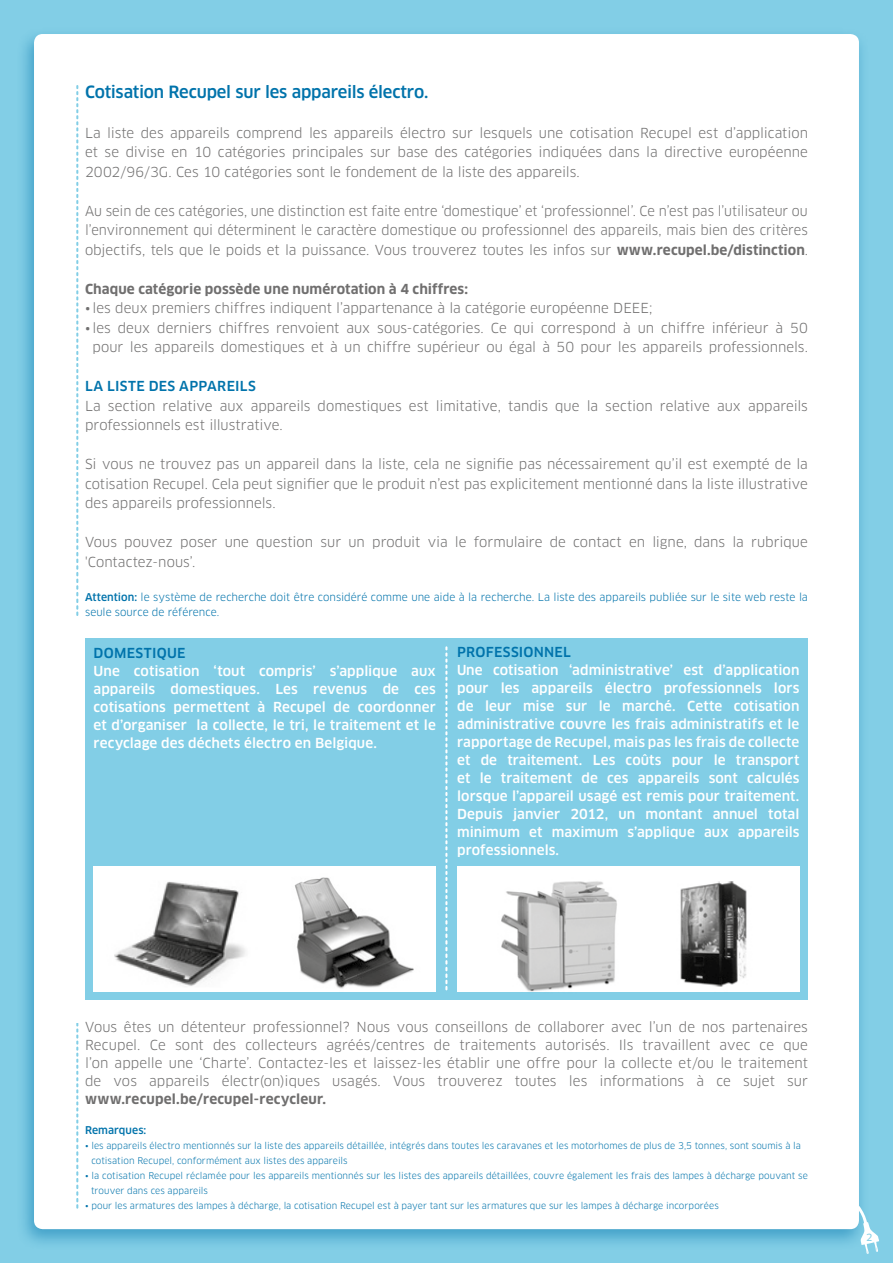
<style>
.page{position:relative;width:893px;height:1263px;background:#82cee6}
.page>*{position:absolute;margin:0;border:0;box-sizing:border-box;transform-origin:0 0}
.t1{font:500 16.5px "Clan OT";letter-spacing:-.015em;color:#0073ab}
.t2{font:13.5px/19.5px "Clan OT";color:#706f6f;text-align:justify}
.t3{font:500 13.5px/18px "Clan OT";letter-spacing:.005em;color:#fff;text-align:justify;scale:.95 1}
.t4{font:500 13.5px/18px "Clan OT";letter-spacing:.005em;color:#fff;text-align:justify}
.t5{font:700 13.5px "Clan OT";letter-spacing:.01em;color:#706f6f}
.t6{font:500 13.5px "Clan OT";letter-spacing:.02em;color:#0073ab}
.t7{font:10.5px/15px "Clan OT";color:#0073ab}
.t8{font:500 10.5px "Clan OT";letter-spacing:.005em;color:#0073ab}
.t9{font:9.75px "Clan OT News";color:#82cee6}
.t10{font:9px/15px "Clan OT";letter-spacing:.005em;color:#0073ab}
.s1{font-weight:700}
.s2{font-weight:500}
</style>
<div class="page">
<div style="left:16px;top:28px;width:853px;height:1223px;background:#0073ab;opacity:.5"></div>
<div style="left:34px;top:34px;width:825px;height:1195px;background:#fff;border-radius:9px"></div>
<svg style="left:857px;top:1206px;width:22px;height:48px"></svg>
<div style="left:85px;top:638px;width:723px;height:362px;background:#82cee6"></div>
<svg style="left:76px;top:85px;width:2px;height:531px"></svg>
<svg style="left:76px;top:1023px;width:2px;height:186px"></svg>
<div style="left:94px;top:866px;width:342px;height:125px;background:#fff"></div>
<div style="left:457px;top:866px;width:342px;height:125px;background:#fff"></div>
<svg style="left:445px;top:646px;width:2px;height:344px"></svg>
<img style="left:669px;top:881px;width:89px;height:111px">
<img style="left:483px;top:881px;width:153px;height:111px">
<img style="left:284px;top:877px;width:140px;height:115px">
<img style="left:114px;top:881px;width:132px;height:105px">
<p class="t1" style="left:85px;top:82px;width:345px">Cotisation Recupel sur les appareils électro.</p>
<p class="t2" style="left:85px;top:123px;width:724px">La liste des appareils comprend les appareils électro sur lesquels une cotisation Recupel est d’application et se divise en 10 catégories principales sur base des catégories indiquées dans la directive européenne 2002/96/3G. Ces 10 catégories sont le fondement de la liste des appareils.</p>
<p class="t2" style="left:85px;top:201px;width:724px">Au sein de ces catégories, une distinction est faite entre ‘domestique’ et ‘professionnel’. Ce n’est pas l’utilisateur ou l’environnement qui déterminent le caractère domestique ou professionnel des appareils, mais bien des critères objectifs, tels que le poids et la puissance. Vous trouverez toutes les infos sur <span class="s1">www.recupel.be/distinction</span>.</p>
<p class="t5" style="left:85px;top:281px;width:385px">Chaque catégorie possède une numérotation à 4 chiffres:</p>
<p class="t2" style="left:85px;top:298px;width:569px">• les deux premiers chiffres indiquent l’appartenance à la catégorie européenne DEEE;</p>
<p class="t2" style="left:85px;top:318px;width:724px;text-align:center">• les deux derniers chiffres renvoient aux sous-catégories. Ce qui correspond à un chiffre inférieur à 50 pour les appareils domestiques et à un chiffre supérieur ou égal à 50 pour les appareils professionnels.</p>
<p class="t6" style="left:85px;top:378px;width:172px">LA LISTE DES APPAREILS</p>
<p class="t2" style="left:85px;top:396px;width:724px">La section relative aux appareils domestiques est limitative, tandis que la section relative aux appareils professionnels est illustrative.</p>
<p class="t2" style="left:85px;top:454px;width:724px">Si vous ne trouvez pas un appareil dans la liste, cela ne signifie pas nécessairement qu’il est exempté de la cotisation Recupel. Cela peut signifier que le produit n’est pas explicitement mentionné dans la liste illustrative des appareils professionnels.</p>
<p class="t2" style="left:85px;top:532px;width:724px">Vous pouvez poser une question sur un produit via le formulaire de contact en ligne, dans la rubrique 'Contactez-nous’.</p>
<p class="t7" style="left:85px;top:590px;width:724px"><span class="s2">Attention:</span> le système de recherche doit être considéré comme une aide à la recherche. La liste des appareils publiée sur le site web reste la seule source de référence.</p>
<p class="t6" style="left:94px;top:645px;width:93px">DOMESTIQUE</p>
<p class="t4" style="left:94px;top:662px;width:344px">Une cotisation ‘tout compris’ s’applique aux appareils domestiques. Les revenus de ces cotisations permettent à Recupel de coordonner et d’organiser la collecte, le tri, le traitement et le recyclage des déchets électro en Belgique.</p>
<p class="t6" style="left:457px;top:644px;width:115px">PROFESSIONNEL</p>
<p class="t3" style="left:457px;top:661px;width:362px">Une cotisation ‘administrative’ est d’application pour les appareils électro professionnels lors de leur mise sur le marché. Cette cotisation administrative couvre les frais administratifs et le rapportage de Recupel, mais pas les frais de collecte et de traitement. Les coûts pour le transport et le traitement de ces appareils sont calculés lorsque l’appareil usagé est remis pour traitement.<br>Depuis janvier 2012, un montant annuel total minimum et maximum s’applique aux appareils professionnels.</p>
<p class="t2" style="left:85px;top:1018px;width:724px;line-height:18px">Vous êtes un détenteur professionnel? Nous vous conseillons de collaborer avec l’un de nos partenaires Recupel. Ce sont des collecteurs agréés/centres de traitements autorisés. Ils travaillent avec ce que l’on appelle une ‘Charte’. Contactez-les et laissez-les établir une offre pour la collecte et/ou le traitement de vos appareils électr(on)iques usagés. Vous trouverez toutes les informations à ce sujet sur</p>
<p class="t5" style="left:85px;top:1091px;width:243px">www.recupel.be/recupel-recycleur.</p>
<p class="t8" style="left:85px;top:1124px;width:63px">Remarques:</p>
<p class="t10" style="left:91px;top:1138px;width:711px;text-indent:-6px">• les appareils électro mentionnés sur la liste des appareils détaillée, intégrés dans toutes les caravanes et les motorhomes de plus de 3,5 tonnes, sont soumis à la cotisation Recupel, conformément aux listes des appareils</p>
<p class="t10" style="left:91px;top:1168px;width:718px;text-indent:-6px">• la cotisation Recupel réclamée pour les appareils mentionnés sur les listes des appareils détaillées, couvre également les frais des lampes à décharge pouvant se trouver dans ces appareils</p>
<p class="t10" style="left:85px;top:1198px;width:635px">• pour les armatures des lampes à décharge, la cotisation Recupel est à payer tant sur les armatures que sur les lampes à décharge incorporées</p>
<p class="t9" style="left:866px;top:1232px;width:8px">2</p>
</div>
